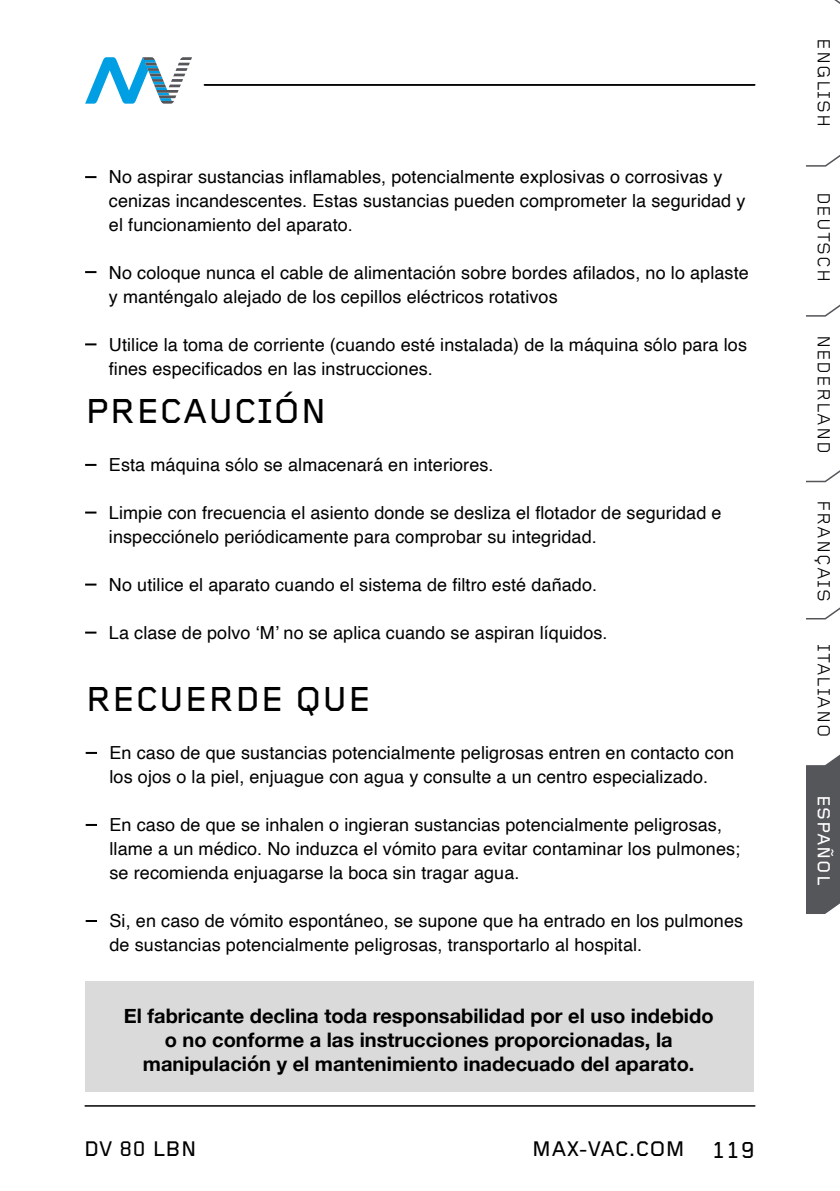
<style>
.page{position:relative;width:840px;height:1191px;background:#fff}
.page>*{position:absolute;margin:0;border:0;box-sizing:border-box;transform-origin:0 0}
.t1{font:500 36px "Foundry Gridnik";letter-spacing:.015em;color:#000}
.t2{font:500 22px "Foundry Gridnik";color:#000}
.t3{font:700 20px/24px "Helvetica Neue";color:#000;text-align:center}
.t4{font:18.2px "Foundry Gridnik";letter-spacing:.055em;color:#000}
.t5{font:500 18.2px "Foundry Gridnik";letter-spacing:.055em;color:#fff}
.t6{font:18px/24px "Helvetica";letter-spacing:.005em;color:#000}
.s1{font-size:24px}
</style>
<div class="page">
<hr style="left:85px;top:1105px;width:669px;height:1px;background:#000">
<svg style="left:85px;top:57px;width:107px;height:47px"></svg>
<hr style="left:204px;top:84px;width:550px;height:2px;background:#000">
<svg style="left:806px;top:0;width:33px;height:914px"></svg>
<div style="left:85px;top:981px;width:668px;height:111px;background:#dadada"></div>
<svg style="left:85px;top:464px;width:11px;height:2px"></svg>
<svg style="left:85px;top:343px;width:11px;height:2px"></svg>
<svg style="left:85px;top:271px;width:11px;height:2px"></svg>
<svg style="left:85px;top:176px;width:11px;height:2px"></svg>
<svg style="left:85px;top:511px;width:11px;height:2px"></svg>
<svg style="left:85px;top:583px;width:11px;height:2px"></svg>
<svg style="left:85px;top:631px;width:11px;height:2px"></svg>
<svg style="left:86px;top:752px;width:11px;height:2px"></svg>
<svg style="left:86px;top:824px;width:11px;height:2px"></svg>
<svg style="left:86px;top:920px;width:11px;height:2px"></svg>
<p class="t6" style="left:109px;top:165px;width:637px">No aspirar sustancias inflamables, potencialmente explosivas o corrosivas y cenizas incandescentes. Estas sustancias pueden comprometer la seguridad y el funcionamiento del aparato.</p>
<p class="t6" style="left:109px;top:261px;width:641px">No coloque nunca el cable de alimentación sobre bordes afilados, no lo aplaste y manténgalo alejado de los cepillos eléctricos rotativos</p>
<p class="t6" style="left:109px;top:333px;width:639px">Utilice la toma de corriente (cuando esté instalada) de la máquina sólo para los fines especificados en las instrucciones.</p>
<h1 class="t1" style="left:85px;top:391px;width:243px">PRECAUCIÓN</h1>
<p class="t6" style="left:109px;top:453px;width:386px">Esta máquina sólo se almacenará en interiores.</p>
<p class="t6" style="left:109px;top:501px;width:613px">Limpie con frecuencia el asiento donde se desliza el flotador de seguridad e inspecciónelo periódicamente para comprobar su integridad.</p>
<p class="t6" style="left:109px;top:573px;width:489px">No utilice el aparato cuando el sistema de filtro esté dañado.</p>
<p class="t6" style="left:109px;top:621px;width:500px">La clase de polvo ‘M’ no se aplica cuando se aspiran líquidos.</p>
<h1 class="t1" style="left:85px;top:679px;width:287px">RECUERDE QUE</h1>
<p class="t6" style="left:109px;top:741px;width:625px">En caso de que sustancias potencialmente peligrosas entren en contacto con los ojos o la piel, enjuague con agua y consulte a un centro especializado.</p>
<p class="t6" style="left:109px;top:813px;width:631px">En caso de que se inhalen o ingieran sustancias potencialmente peligrosas, llame a un médico. No induzca el vómito para evitar contaminar los pulmones; se recomienda enjuagarse la boca sin tragar agua.</p>
<p class="t6" style="left:109px;top:909px;width:634px">Si, en caso de vómito espontáneo, se supone que ha entrado en los pulmones de sustancias potencialmente peligrosas, transportarlo al hospital.</p>
<p class="t3" style="left:124px;top:1004px;width:591px">El fabricante declina toda responsabilidad por el uso indebido o no conforme a las instrucciones proporcionadas, la manipulación y el mantenimiento inadecuado del aparato.</p>
<p class="t2" style="left:84px;top:1137px;width:114px">DV 80 LBN</p>
<p class="t2" style="left:531px;top:1137px;width:224px">MAX-VAC.COM <span class="s1">119</span></p>
<p class="t4" style="left:833px;top:38px;width:90px;rotate:90deg">ENGLISH</p>
<p class="t4" style="left:833px;top:191px;width:92px;rotate:90deg">DEUTSCH</p>
<p class="t4" style="left:833px;top:334px;width:121px;rotate:90deg">NEDERLAND</p>
<p class="t4" style="left:833px;top:500px;width:103px;rotate:90deg">FRANÇAIS</p>
<p class="t4" style="left:833px;top:644px;width:95px;rotate:90deg">ITALIANO</p>
<p class="t5" style="left:833px;top:794px;width:92px;rotate:90deg">ESPAÑOL</p>
</div>
